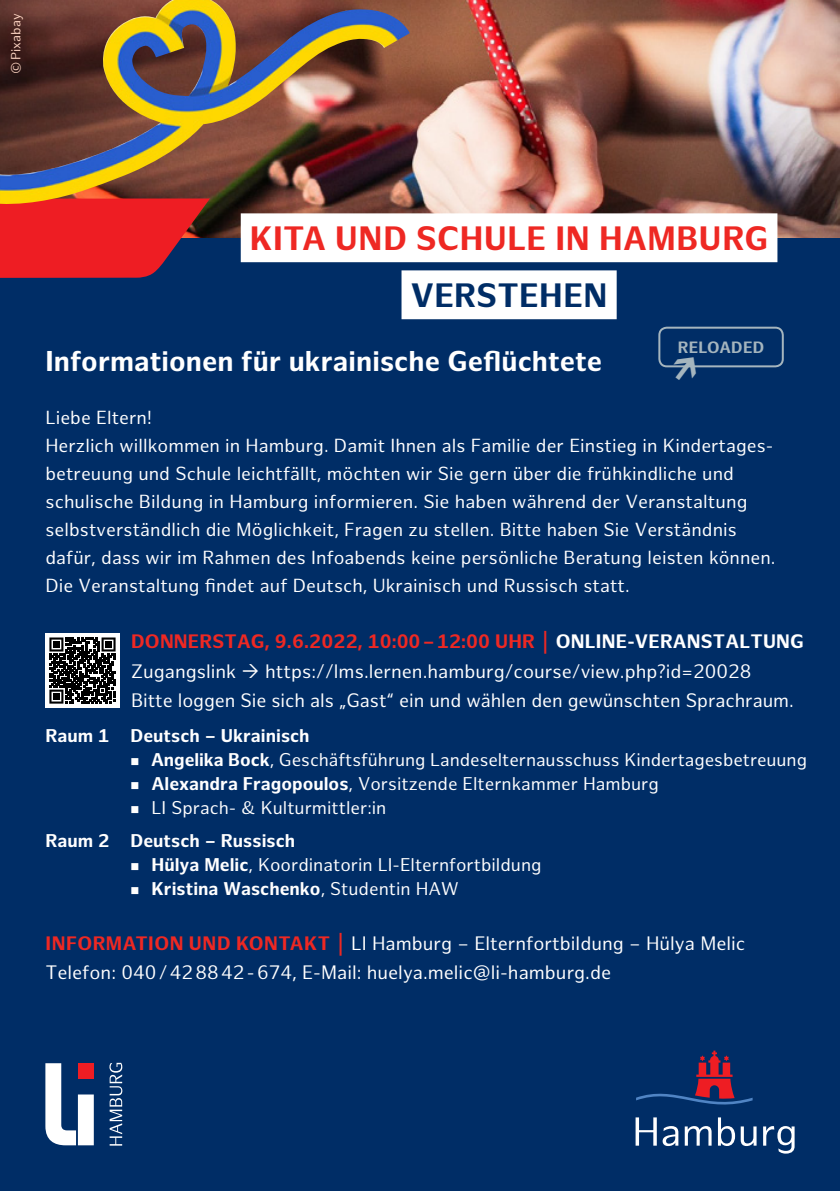
<style>
.page{position:relative;width:840px;height:1191px;background:#fff}
.page>*{position:absolute;margin:0;border:0;box-sizing:border-box;transform-origin:0 0}
.t1{font:700 33px "Hamburg Sans";letter-spacing:.01em;color:#ee2823}
.t2{font:700 33px "Hamburg Sans";letter-spacing:.01em;color:#002d66}
.t3{font:700 28px "Hamburg Sans";letter-spacing:.005em;color:#fff}
.t4{font:19px/29.8px "Hamburg Sans";color:#fff}
.t5{font:700 19px/29.8px "Hamburg Sans";letter-spacing:.01em;color:#ee2823}
.t6{font:18.4px/28px "Hamburg Sans";letter-spacing:.005em;color:#fff}
.t7{font:18px/32.6px "Hamburg Sans";color:#fff}
.t8{font:700 18px "Hamburg Sans";color:#fff}
.t9{font:700 16px "Hamburg Sans";letter-spacing:.02em;color:#a5b5be}
.t10{font:13px "Hamburg Sans";color:#fcd3c1}
.s1{color:#fff}
.s2{font-weight:400;color:#fff}
.s3{font-weight:700}
.s4{font-weight:400}
.s5{font-weight:700;color:#ee2823}
</style>
<div class="page">
<img style="left:210px;top:0;width:629px;height:238px">
<div style="left:0;top:238px;width:839px;height:953px;background:#002d66"></div>
<svg style="left:0;top:204px;width:210px;height:74px;background:#cc1e2a"></svg>
<svg style="left:45px;top:1063px;width:31px;height:82px"></svg>
<div style="left:78px;top:1094px;width:16px;height:51px;background:#fff"></div>
<div style="left:78px;top:1063px;width:16px;height:16px;background:#ee1d23"></div>
<svg style="left:109px;top:1062px;width:13px;height:83px"></svg>
<svg style="left:636px;top:1050px;width:116px;height:55px"></svg>
<svg style="left:635px;top:1117px;width:21px;height:28px"></svg>
<svg style="left:662px;top:1126px;width:16px;height:20px"></svg>
<svg style="left:684px;top:1126px;width:27px;height:19px"></svg>
<svg style="left:717px;top:1117px;width:17px;height:29px"></svg>
<svg style="left:740px;top:1126px;width:16px;height:20px"></svg>
<svg style="left:763px;top:1126px;width:31px;height:27px"></svg>
<img style="left:0;top:0;width:409px;height:204px">
<div style="left:240px;top:213px;width:537px;height:49px;background:#fff"></div>
<div style="left:401px;top:270px;width:215px;height:49px;background:#fff"></div>
<div style="left:45px;top:633px;width:74px;height:74px;background:#fff"></div>
<svg style="left:49px;top:637px;width:66px;height:66px"></svg>
<div style="left:658px;top:327px;width:125px;height:40px;border:2px solid #a5b5be;border-radius:8px"></div>
<svg style="left:667px;top:364px;width:35px;height:4px"></svg>
<p class="t10" style="left:9px;top:74px;width:62px;rotate:-90deg">©Pixabay</p>
<h1 class="t1" style="left:250px;top:219px;width:422px">Kita Und Schule in Hambu</h1>
<h1 class="t1" style="left:722px;top:219px;width:47px">rg</h1>
<h1 class="t2" style="left:410px;top:276px;width:198px">verstehen</h1>
<h2 class="t3" style="left:45px;top:344px;width:557px">Informationen für ukrainische Geflüchtete</h2>
<p class="t9" style="left:677px;top:338px;width:86px">Reloaded</p>
<p class="t6" style="left:45px;top:404px;width:731px">Liebe Eltern!<br>Herzlich willkommen in Hamburg. Damit Ihnen als Familie der Einstieg in Kindertages&shy;betreuung und Schule leichtfällt, möchten wir Sie gern über die frühkindliche und schulische Bildung in Hamburg informieren. Sie haben während der Veranstaltung selbstverständlich die Möglichkeit, Fragen zu stellen. Bitte haben Sie Verständnis dafür, dass wir im Rahmen des Infoabends keine persönliche Beratung leisten können.<br>Die Veranstaltung findet auf Deutsch, Ukrainisch und Russisch statt.</p>
<p class="t5" style="left:131px;top:627px;width:674px">Donnerstag, 9.6.2022, 10:00–12:00 Uhr | <span class="s1">Online-Veranstaltung<br></span><span class="s2">Zugangslink</span></p>
<p class="t4" style="left:131px;top:657px;width:663px;text-indent:134px">https://lms.lernen.hamburg/course/view.php?id=20028<br>Bitte loggen Sie sich als „Gast“ ein und wählen den gewünschten Sprachraum.</p>
<p class="t8" style="left:45px;top:725px;width:265px">Raum 1 Deutsch – Ukrainisch</p>
<p class="t7" style="left:130px;top:744px;width:677px">■ <span class="s3">Angelika Bock</span>, Geschäftsführung Landeselternausschuss Kindertagesbetreuung</p>
<p class="t7" style="left:130px;top:768px;width:529px">■ <span class="s3">Alexandra Fragopoulos</span>, Vorsitzende Elternkammer Hamburg</p>
<p class="t7" style="left:45px;top:792px;width:342px;text-indent:85px">■ LI Sprach- &amp; Kulturmittler:in<br><span class="s3">Raum 2 Deutsch – Russisch</span></p>
<p class="t7" style="left:130px;top:849px;width:412px">■ <span class="s3">Hülya Melic</span>, Koordinatorin LI-Elternfortbildung</p>
<p class="t8" style="left:130px;top:878px;width:329px">■ Kristina Waschenko<span class="s4">, Studentin HAW</span></p>
<p class="t4" style="left:45px;top:929px;width:701px;line-height:28.8px"><span class="s5">Information und Kontakt |</span> LI Hamburg – Elternfortbildung – Hülya Melic<br>Telefon: 040/428842 - 674, E-Mail: huelya.melic@li-hamburg.de</p>
</div>
